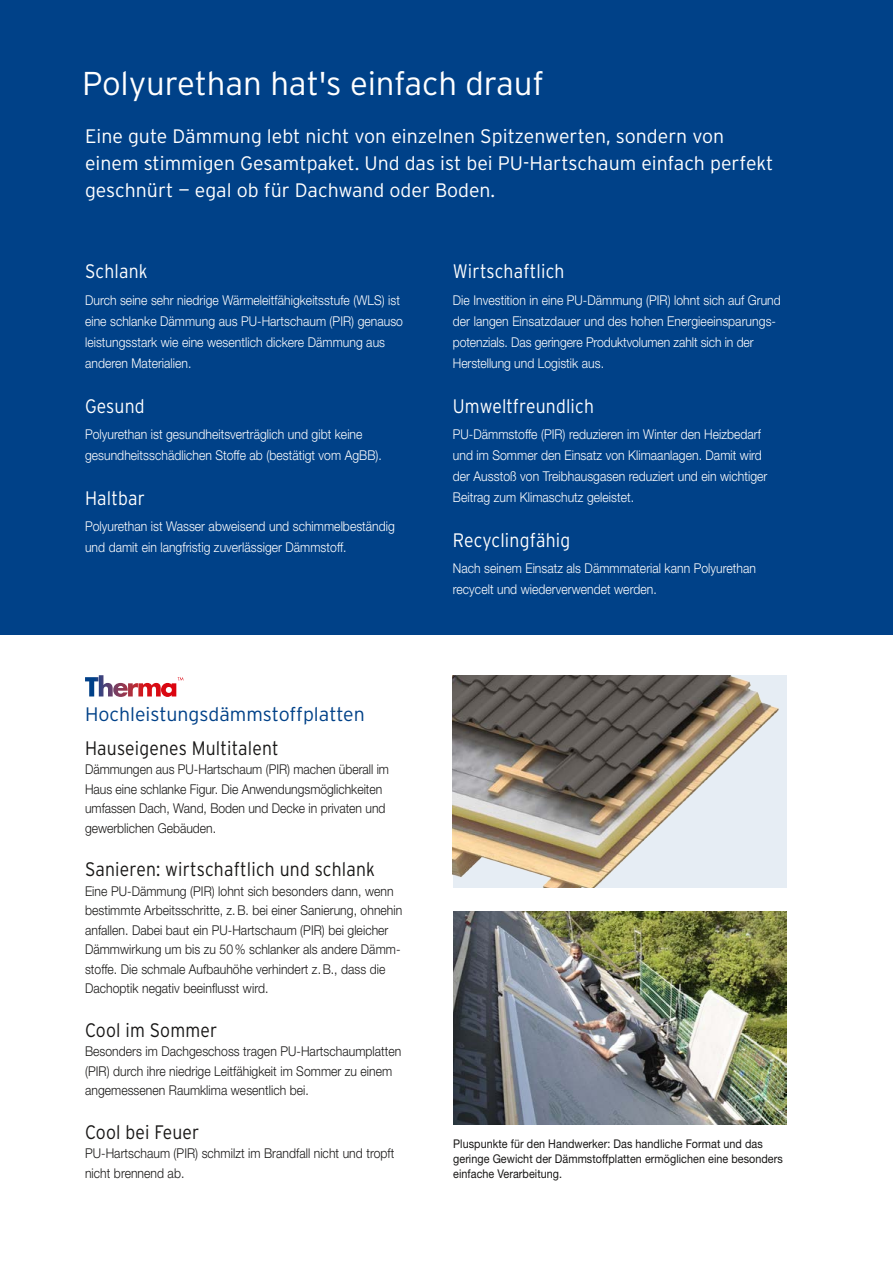
<style>
.page{position:relative;width:893px;height:1263px;background:#fff}
.page>*{position:absolute;margin:0;border:0;box-sizing:border-box;transform-origin:0 0}
.t1{font:300 33px "Interstate";letter-spacing:-.005em;color:#fff}
.t2{font:300 19.5px/27px "Interstate";color:#fff}
.t3{font:300 19.5px "Interstate";letter-spacing:.01em;color:#181716;scale:.9 1}
.t4{font:300 19.5px "Interstate";color:#fff;scale:.9 1}
.t5{font:300 19.5px "Interstate";color:#004188}
.t6{font:300 13.5px/21px "Helvetica Neue LT Std";letter-spacing:.005em;color:#fff;scale:.9 1}
.t7{font:300 13.5px/19.5px "Helvetica Neue LT Std";letter-spacing:.005em;color:#181716;scale:.9 1}
.t8{font:12px/15px "Helvetica Neue LT Std";letter-spacing:.005em;color:#181716;scale:.9 1}
</style>
<div class="page">
<div style="left:0;top:0;width:893px;height:634px;background:#004188"></div>
<img style="left:453px;top:675px;width:334px;height:213px">
<img style="left:453px;top:912px;width:334px;height:212px">
<svg style="left:85px;top:675px;width:98px;height:22px"></svg>
<h1 class="t1" style="left:82px;top:65px;width:463px">Polyurethan hat's einfach drauf</h1>
<h2 class="t2" style="left:85px;top:122px;width:690px">Eine gute Dämmung lebt nicht von einzelnen Spitzenwerten, sondern von einem stimmigen Gesamtpaket. Und das ist bei PU-Hartschaum einfach perfekt geschnürt — egal ob für Dachwand oder Boden.</h2>
<h2 class="t4" style="left:85px;top:261px;width:71px">Schlank</h2>
<p class="t6" style="left:85px;top:289px;width:355px">Durch seine sehr niedrige Wärmeleitfähigkeitsstufe (WLS) ist eine schlanke Dämmung aus PU-Hartschaum (PIR) genauso leistungsstark wie eine wesentlich dickere Dämmung aus anderen Materialien.</p>
<h2 class="t4" style="left:85px;top:395px;width:68px">Gesund</h2>
<p class="t6" style="left:85px;top:423px;width:331px">Polyurethan ist gesundheitsverträglich und gibt keine gesundheitsschädlichen Stoffe ab (bestätigt vom AgBB).</p>
<h2 class="t4" style="left:85px;top:487px;width:68px">Haltbar</h2>
<p class="t6" style="left:85px;top:516px;width:346px">Polyurethan ist Wasser abweisend und schimmelbeständig und damit ein langfristig zuverlässiger Dämmstoff.</p>
<h2 class="t5" style="left:85px;top:703px;width:281px">Hochleistungsdämmstoffplatten</h2>
<h2 class="t3" style="left:85px;top:737px;width:217px">Hauseigenes Multitalent</h2>
<p class="t7" style="left:85px;top:759px;width:339px">Dämmungen aus PU-Hartschaum (PIR) machen überall im Haus eine schlanke Figur. Die Anwendungsmöglichkeiten umfassen Dach, Wand, Boden und Decke in privaten und gewerblichen Gebäuden.</p>
<h2 class="t3" style="left:85px;top:858px;width:324px">Sanieren: wirtschaftlich und schlank</h2>
<p class="t7" style="left:85px;top:881px;width:354px">Eine PU-Dämmung (PIR) lohnt sich besonders dann, wenn bestimmte Arbeitsschritte, z.B. bei einer Sanierung, ohnehin anfallen. Dabei baut ein PU-Hartschaum (PIR) bei gleicher Dämmwirkung um bis zu 50% schlanker als andere Dämm&shy;stoffe. Die schmale Aufbauhöhe verhindert z.B., dass die Dachoptik negativ beeinflusst wird.</p>
<h2 class="t3" style="left:85px;top:1019px;width:148px">Cool im Sommer</h2>
<p class="t7" style="left:85px;top:1041px;width:353px">Besonders im Dachgeschoss tragen PU-Hartschaumplatten (PIR) durch ihre niedrige Leitfähigkeit im Sommer zu einem angemessenen Raumklima wesentlich bei.</p>
<h2 class="t3" style="left:85px;top:1121px;width:129px">Cool bei Feuer</h2>
<p class="t7" style="left:85px;top:1143px;width:345px">PU-Hartschaum (PIR) schmilzt im Brandfall nicht und tropft nicht brennend ab.</p>
<h2 class="t4" style="left:453px;top:261px;width:126px">Wirtschaftlich</h2>
<p class="t6" style="left:453px;top:289px;width:366px">Die Investition in eine PU-Dämmung (PIR) lohnt sich auf Grund der langen Einsatzdauer und des hohen Energieeinsparungs&shy;potenzials. Das geringere Produktvolumen zahlt sich in der Herstellung und Logistik aus.</p>
<h2 class="t4" style="left:453px;top:395px;width:158px">Umweltfreundlich</h2>
<p class="t6" style="left:453px;top:423px;width:351px">PU-Dämmstoffe (PIR) reduzieren im Winter den Heizbedarf und im Sommer den Einsatz von Klimaanlagen. Damit wird der Ausstoß von Treibhausgasen reduziert und ein wichtiger Beitrag zum Klimaschutz geleistet.</p>
<h2 class="t4" style="left:453px;top:529px;width:132px">Recyclingfähig</h2>
<p class="t6" style="left:453px;top:558px;width:338px">Nach seinem Einsatz als Dämmmaterial kann Polyurethan recycelt und wiederverwendet werden.</p>
<p class="t8" style="left:453px;top:1136px;width:368px">Pluspunkte für den Handwerker: Das handliche Format und das geringe Gewicht der Dämmstoffplatten ermöglichen eine besonders einfache Verarbeitung.</p>
</div>
